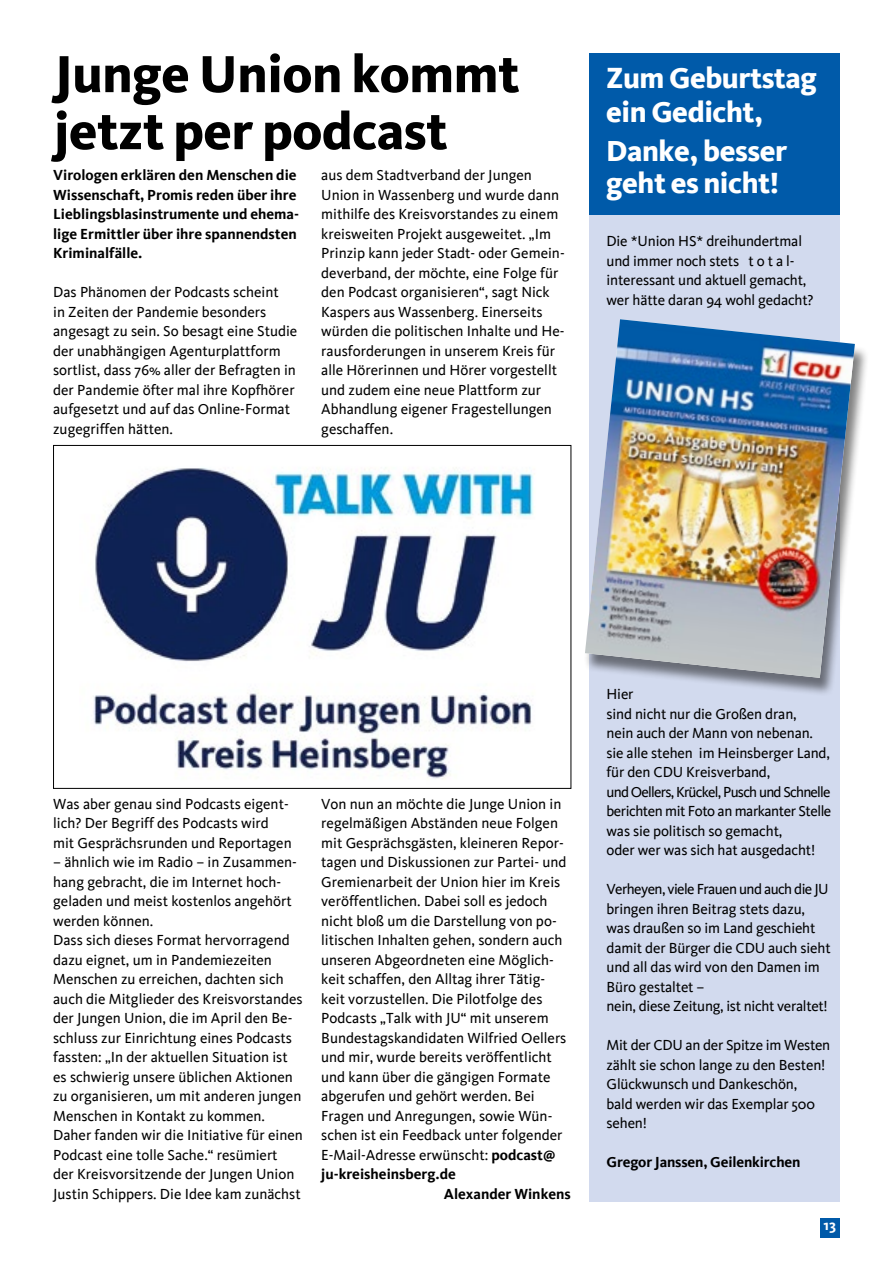
<style>
.page{position:relative;width:893px;height:1263px;background:#fff}
.page>*{position:absolute;margin:0;border:0;box-sizing:border-box;transform-origin:0 0}
.t1{font:800 54px/57px "Kievit";letter-spacing:-.01em;color:#000}
.t2{font:800 30px/33.9px "Kievit";letter-spacing:-.015em;color:#fff}
.t3{font:15px/19.5px "Kievit";color:#000}
.t4{font:700 15px/19.5px "Kievit";color:#000}
.t5{font:700 15px "Kievit";color:#fff}
.s1{font-weight:700}
</style>
<div class="page">
<div style="left:820px;top:1218px;width:20px;height:19px;background:#005aa9"></div>
<div style="left:589px;top:127px;width:251px;height:1074px;background:#d2daee"></div>
<div style="left:589px;top:53px;width:251px;height:162px;background:#005aa9"></div>
<div style="left:583px;top:322px;width:287px;height:375px;background:#000;opacity:.5"></div>
<img style="left:585px;top:319px;width:270px;height:359px">
<img style="left:93px;top:467px;width:441px;height:312px">
<h1 class="t1" style="left:54px;top:45px;width:467px">Junge Union kommt jetzt per podcast</h1>
<p class="t4" style="left:53px;top:165px;width:247px">Virologen erklären den Menschen die Wissenschaft, Promis reden über ihre Lieblingsblasinstrumente und ehema&shy;lige Ermittler über ihre spannendsten Kriminalfälle.</p>
<p class="t3" style="left:53px;top:283px;width:246px">Das Phänomen der Podcasts scheint<br>in Zeiten der Pandemie besonders angesagt zu sein. So besagt eine Studie der unabhängigen Agenturplattform sortlist, dass 76% aller der Befragten in der Pandemie öfter mal ihre Kopfhörer aufgesetzt und auf das Online-Format zugegriffen hätten.</p>
<p class="t3" style="left:321px;top:166px;width:245px">aus dem Stadtverband der Jungen<br>U nion in Wassenberg und wurde dann mithilfe des Kreisvorstandes zu einem kreisweiten Projekt ausgeweitet. „Im Prinzip kann jeder Stadt- oder Gemein&shy;deverband, der möchte, eine Folge für den Podcast organisieren“, sagt N ick Kaspers aus Wassenberg. Einerseits würden die politischen Inhalte und He&shy;rausforderungen in unserem Kreis für alle Hörerinnen und Hörer vorgestellt und zudem eine neue Plattform zur Abhandlung eigener Fragestellungen geschaffen.</p>
<h2 class="t2" style="left:606px;top:61px;width:212px">Zum Geburtstag ein Gedicht,</h2>
<h2 class="t2" style="left:606px;top:135px;width:183px;line-height:32.2px">Danke, besser geht es nicht!</h2>
<p class="t3" style="left:606px;top:232px;width:209px">Die *U nion HS* dreihundertmal und immer noch stets t o t a l&shy;interessant und aktuell gemacht, wer hätte daran 94 wohl gedacht?</p>
<p class="t3" style="left:53px;top:794px;width:240px">Was aber genau sind Podcasts eigent&shy;lich? Der Begriff des Podcasts wird mit Gesprächsrunden und Reportagen</p>
<p class="t3" style="left:53px;top:853px;width:251px">– ähnlich wie im Radio – in Zusammen&shy;hang gebracht, die im Internet hoch&shy;geladen und meist kostenlos angehört werden können.<br>Dass sich dieses Format hervorragend dazu eignet, um in Pandemiezeiten Menschen zu erreichen, dachten sich auch die Mitglieder des Kreisvorstandes der Jungen U nion, die im April den Be&shy;schluss zur Einrichtung eines Podcasts fassten: „In der aktuellen Situation ist es schwierig unsere üblichen Aktionen zu organisieren, um mit anderen jungen Menschen in Kontakt zu kommen.<br>Daher fanden wir die Initiative für einen Podcast eine tolle Sache.“ resümiert<br>der Kreisvorsitzende der Jungen U nion Justin Schippers. Die Idee kam zunächst</p>
<p class="t3" style="left:321px;top:794px;width:242px">Von nun an möchte die Junge U nion in</p>
<p class="t3" style="left:321px;top:814px;width:238px">regelmäßigen Abständen neue Folgen</p>
<p class="t3" style="left:321px;top:833px;width:244px">mit Gesprächsgästen, kleineren Repor-</p>
<p class="t3" style="left:321px;top:853px;width:247px">tagen und Diskussionen zur Partei- und</p>
<p class="t3" style="left:321px;top:872px;width:241px">Gremienarbeit der U nion hier im Kreis</p>
<p class="t3" style="left:321px;top:892px;width:228px">veröffentlichen. Dabei soll es jedoch</p>
<p class="t3" style="left:321px;top:911px;width:237px">nicht bloß um die Darstellung von po-</p>
<p class="t3" style="left:321px;top:931px;width:243px">litischen Inhalten gehen, sondern auch</p>
<p class="t3" style="left:321px;top:950px;width:234px">unseren Abgeordneten eine Möglich-</p>
<p class="t3" style="left:321px;top:970px;width:225px">keit schaffen, den Alltag ihrer Tätig-</p>
<p class="t3" style="left:321px;top:989px;width:223px">keit vorzustellen. Die Pilotfolge des</p>
<p class="t3" style="left:321px;top:1009px;width:229px">Podcasts „Talk with JU“ mit unserem</p>
<p class="t3" style="left:321px;top:1028px;width:247px">Bundestagskandidaten Wilfried Oellers</p>
<p class="t3" style="left:321px;top:1048px;width:232px">und mir, wurde bereits veröffentlicht</p>
<p class="t3" style="left:321px;top:1067px;width:231px">und kann über die gängigen Formate</p>
<p class="t3" style="left:321px;top:1087px;width:215px">abgerufen und gehört werden. Bei</p>
<p class="t3" style="left:321px;top:1106px;width:233px">Fragen und Anregungen, sowie Wün-</p>
<p class="t3" style="left:321px;top:1126px;width:243px">schen ist ein Feedback unter folgender</p>
<p class="t3" style="left:321px;top:1145px;width:235px">E-Mail-Adresse erwünscht: <span class="s1">podcast@</span></p>
<p class="t4" style="left:321px;top:1164px;width:136px">ju-kreisheinsberg.de</p>
<p class="t4" style="left:444px;top:1184px;width:129px">Alexander Winkens</p>
<p class="t3" style="left:606px;top:685px;width:226px">H ier<br>sind nicht nur die Großen dran,<br>nein auch der Mann von nebenan. sie alle stehen im Heinsberger Land, für den CDU Kreisverband,<br>und Oellers, Krückel, Pusch und Schnelle berichten mit Foto an markanter Stelle was sie politisch so gemacht,<br>oder wer was sich hat ausgedacht!</p>
<p class="t3" style="left:606px;top:880px;width:226px">Verheyen, viele Frauen und auch die JU bringen ihren Beitrag stets dazu, was draußen so im Land geschieht damit der Bürger die CDU auch sieht und all das wird von den Damen im<br>Büro gestaltet –<br>nein, diese Zeitung, ist nicht veraltet!</p>
<p class="t3" style="left:606px;top:1036px;width:225px">Mit der CDU an der Spitze im Westen zählt sie schon lange zu den Besten!<br>Glückwunsch und Dankeschön,<br>bald werden wir das Exemplar 500 sehen!</p>
<p class="t4" style="left:606px;top:1153px;width:196px">Gregor Janssen, Geilenkirchen</p>
<p class="t5" style="left:824px;top:1216px;width:14px">13</p>
</div>
